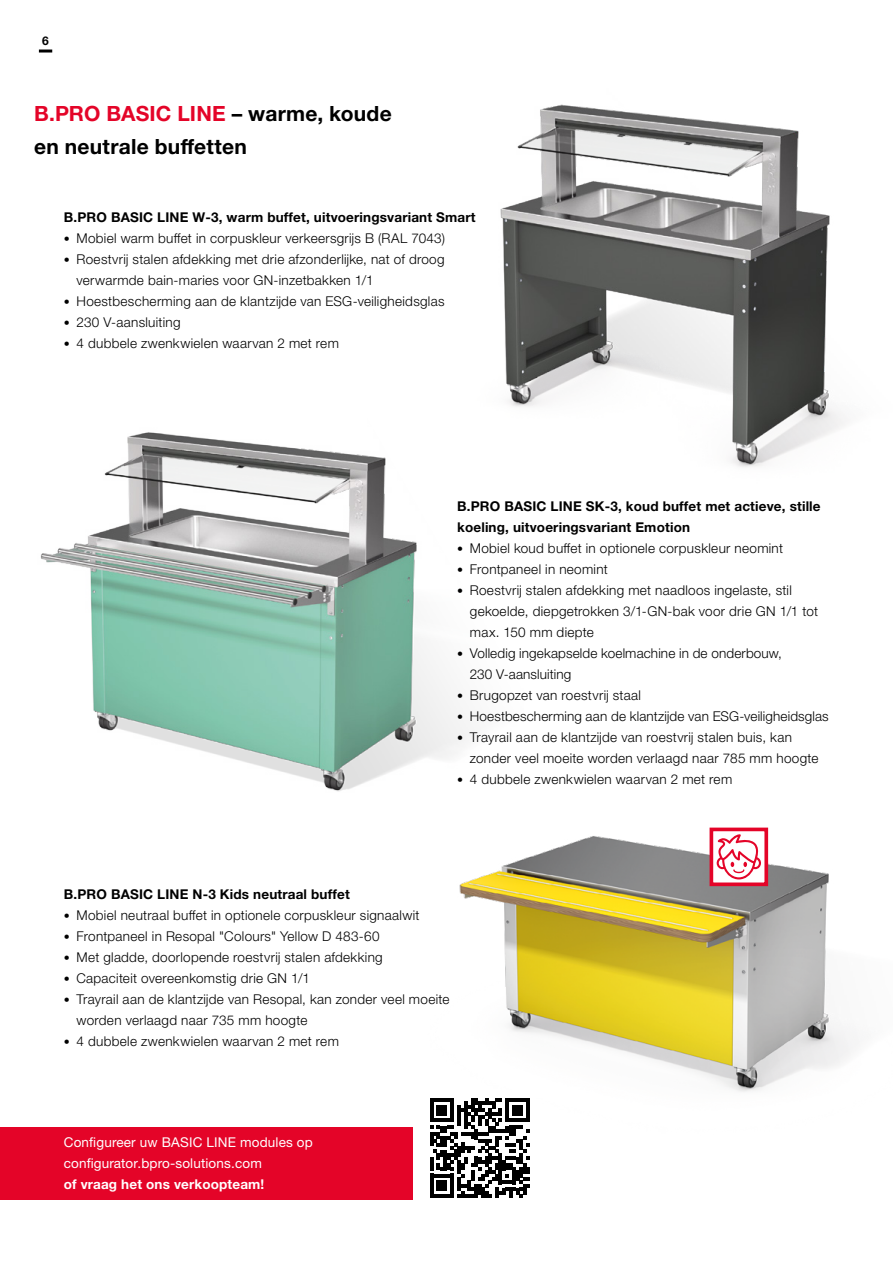
<style>
.page{position:relative;width:893px;height:1263px;background:#fff}
.page>*{position:absolute;margin:0;border:0;box-sizing:border-box;transform-origin:0 0}
.t1{font:700 21px/33px "Helvetica Neue LTW1 G";letter-spacing:.01em;color:#000}
.t2{font:300 13.5px/21px "Helvetica Neue LTW1 G";letter-spacing:.02em;color:#000}
.t3{font:700 13.5px/21px "Helvetica Neue LTW1 G";letter-spacing:.01em;color:#000}
.t4{font:13.5px/21px "Helvetica Neue LTW1 G";letter-spacing:.01em;color:#fff}
.t5{font:700 13.5px "Helvetica Neue LTW1 G";letter-spacing:.01em;color:#fff}
.t6{font:700 12px "Helvetica Neue LTW1 G";color:#000}
.s1{color:#e40428}
.s2{font-size:12px}
</style>
<div class="page">
<img style="left:396px;top:827px;width:462px;height:373px">
<img style="left:500px;top:104px;width:346px;height:363px">
<img style="left:40px;top:415px;width:484px;height:421px">
<div style="left:711px;top:829px;width:55px;height:55px;background:#fff"></div>
<svg style="left:717px;top:834px;width:44px;height:45px"></svg>
<div style="left:710px;top:827px;width:58px;height:59px;border:4px solid #e40428"></div>
<div style="left:425px;top:1093px;width:110px;height:110px;background:#fff"></div>
<svg style="left:430px;top:1098px;width:100px;height:100px"></svg>
<div style="left:0;top:1127px;width:412px;height:72px;background:#e40428"></div>
<svg style="left:39px;top:50px;width:13px;height:3px"></svg>
<p class="t6" style="left:42px;top:33px;width:8px">6</p>
<h1 class="t1" style="left:34px;top:97px;width:359px"><span class="s1">B.PRO BASIC LINE</span> – warme, koude en neutrale buffetten</h1>
<p class="t3" style="left:64px;top:207px;width:413px">B.PRO BASIC LINE W-3, warm buffet, uitvoeringsvariant Smart</p>
<p class="t2" style="left:64px;top:228px;width:383px"><span class="s2">•</span> Mobiel warm buffet in corpuskleur verkeersgrijs B (RAL 7043)</p>
<p class="t2" style="left:77px;top:249px;width:370px;text-indent:-13px"><span class="s2">•</span> Roestvrij stalen afdekking met drie afzonderlijke, nat of droog verwarmde bain-maries voor GN-inzetbakken 1/1</p>
<p class="t2" style="left:64px;top:291px;width:382px"><span class="s2">•</span> Hoestbescherming aan de klantzijde van ESG-veiligheidsglas</p>
<p class="t2" style="left:64px;top:312px;width:118px"><span class="s2">•</span> 230 V-aansluiting</p>
<p class="t2" style="left:64px;top:333px;width:277px"><span class="s2">•</span> 4 dubbele zwenkwielen waarvan 2 met rem</p>
<p class="t3" style="left:457px;top:496px;width:365px">B.PRO BASIC LINE SK-3, koud buffet met actieve, stille koeling, uitvoeringsvariant Emotion</p>
<p class="t2" style="left:457px;top:538px;width:327px"><span class="s2">•</span> Mobiel koud buffet in optionele corpuskleur neomint</p>
<p class="t2" style="left:457px;top:559px;width:152px"><span class="s2">•</span> Frontpaneel in neomint</p>
<p class="t2" style="left:470px;top:580px;width:350px;text-indent:-13px"><span class="s2">•</span> Roestvrij stalen afdekking met naadloos ingelaste, stil gekoelde, diepgetrokken 3/1-GN-bak voor drie GN 1/1 tot max. 150 mm diepte</p>
<p class="t2" style="left:470px;top:643px;width:314px;text-indent:-13px"><span class="s2">•</span> Volledig ingekapselde koelmachine in de onderbouw,<br>230 V-aansluiting</p>
<p class="t2" style="left:457px;top:685px;width:185px"><span class="s2">•</span> Brugopzet van roestvrij staal</p>
<p class="t2" style="left:457px;top:706px;width:373px"><span class="s2">•</span> Hoestbescherming aan de klantzijde van ESG-veiligheidsglas</p>
<p class="t2" style="left:470px;top:727px;width:350px;text-indent:-13px"><span class="s2">•</span> Trayrail aan de klantzijde van roestvrij stalen buis, kan zonder veel moeite worden verlaagd naar 785 mm hoogte</p>
<p class="t2" style="left:457px;top:769px;width:277px"><span class="s2">•</span> 4 dubbele zwenkwielen waarvan 2 met rem</p>
<p class="t3" style="left:64px;top:884px;width:287px">B.PRO BASIC LINE N-3 Kids neutraal buffet</p>
<p class="t2" style="left:64px;top:905px;width:357px"><span class="s2">•</span> Mobiel neutraal buffet in optionele corpuskleur signaalwit</p>
<p class="t2" style="left:64px;top:926px;width:317px"><span class="s2">•</span> Frontpaneel in Resopal "Colours" Yellow D 483-60</p>
<p class="t2" style="left:64px;top:947px;width:320px"><span class="s2">•</span> Met gladde, doorlopende roestvrij stalen afdekking</p>
<p class="t2" style="left:64px;top:968px;width:248px"><span class="s2">•</span> Capaciteit overeenkomstig drie GN 1/1</p>
<p class="t2" style="left:77px;top:989px;width:374px;text-indent:-13px"><span class="s2">•</span> Trayrail aan de klantzijde van Resopal, kan zonder veel moeite worden verlaagd naar 735 mm hoogte</p>
<p class="t2" style="left:64px;top:1031px;width:277px"><span class="s2">•</span> 4 dubbele zwenkwielen waarvan 2 met rem</p>
<p class="t4" style="left:64px;top:1131px;width:251px">Configureer uw BASIC LINE modules op configurator.bpro-solutions.com</p>
<p class="t5" style="left:64px;top:1176px;width:202px">of vraag het ons verkoopteam!</p>
</div>
